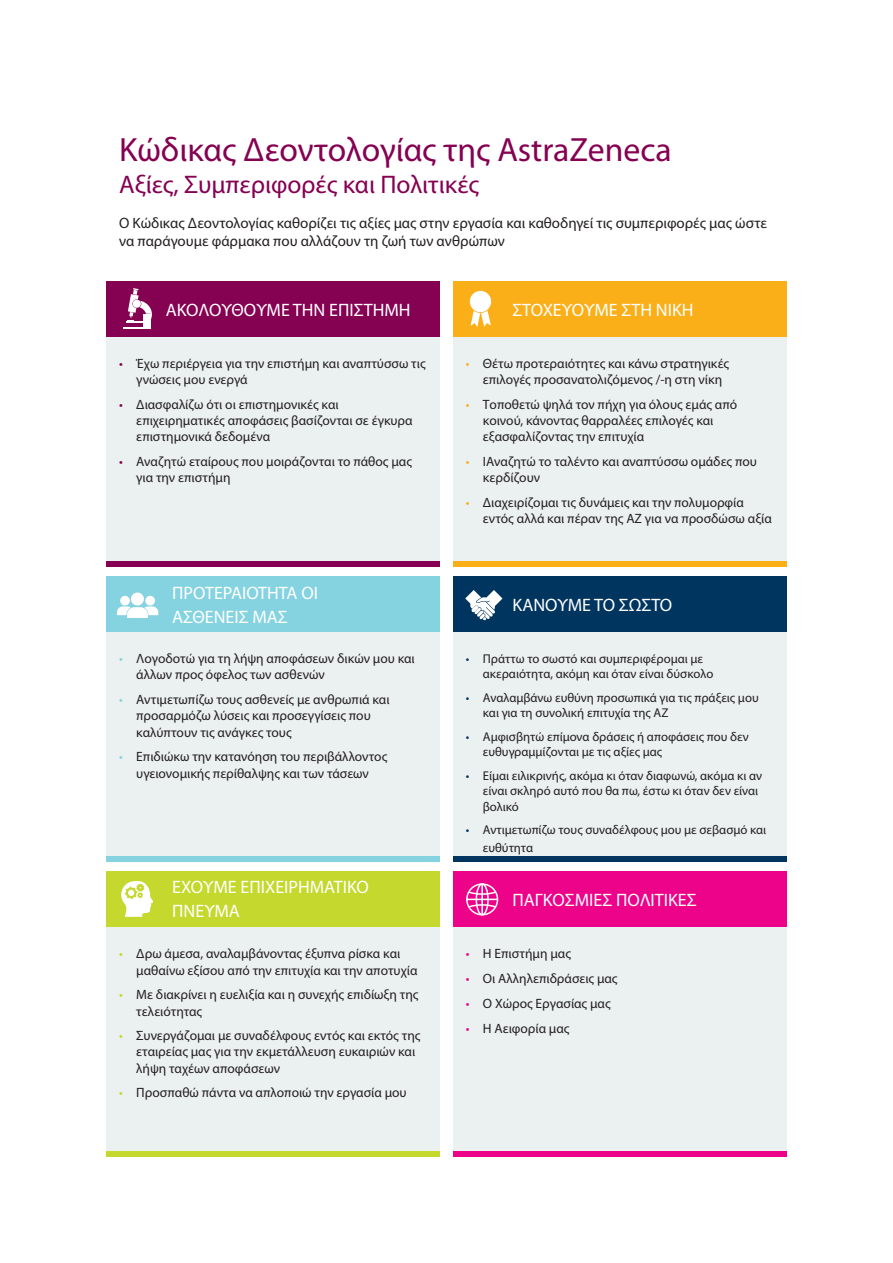
<style>
.page{position:relative;width:893px;height:1263px;background:#fff}
.page>*{position:absolute;margin:0;border:0;box-sizing:border-box;transform-origin:0 0}
.t1{font:33.75px "Myriad Pro";color:#850152}
.t2{font:25.5px "Myriad Pro";color:#850152}
.t3{font:18px/24px "Myriad Pro";color:#fff}
.t4{font:15px/18px "Myriad Pro";color:#231f20}
.t5{font:13.5px/16.2px "Myriad Pro";color:#231f20}
.t6{font:12.75px/15.3px "Myriad Pro";color:#231f20}
.s1{color:#850152}
.s2{color:#85d3e1}
.s3{color:#c4d82d}
.s4{color:#faaf18}
.s5{color:#003560}
.s6{color:#ed028a}
</style>
<div class="page">
<div style="left:106px;top:631px;width:334px;height:230px;background:#ebf0f0"></div>
<div style="left:453px;top:631px;width:334px;height:230px;background:#ebf0f0"></div>
<div style="left:106px;top:337px;width:334px;height:229px;background:#ebf0f0"></div>
<div style="left:453px;top:337px;width:334px;height:229px;background:#ebf0f0"></div>
<div style="left:106px;top:561px;width:334px;height:5px;background:#850152"></div>
<div style="left:106px;top:856px;width:334px;height:5px;background:#85d3e1"></div>
<div style="left:106px;top:281px;width:334px;height:56px;background:#850152"></div>
<svg style="left:123px;top:288px;width:29px;height:41px"></svg>
<div style="left:106px;top:927px;width:334px;height:230px;background:#ebf0f0"></div>
<div style="left:453px;top:927px;width:334px;height:230px;background:#ebf0f0"></div>
<div style="left:453px;top:281px;width:334px;height:56px;background:#faaf18"></div>
<div style="left:106px;top:577px;width:334px;height:55px;background:#85d3e1"></div>
<div style="left:453px;top:577px;width:334px;height:55px;background:#003560"></div>
<div style="left:106px;top:872px;width:334px;height:55px;background:#c4d82d"></div>
<svg style="left:121px;top:881px;width:32px;height:36px"></svg>
<div style="left:453px;top:872px;width:334px;height:55px;background:#ed028a"></div>
<div style="left:470px;top:291px;width:21px;height:21px;background:#fff;border-radius:50%"></div>
<svg style="left:471px;top:310px;width:20px;height:17px"></svg>
<div style="left:145px;top:596px;width:10px;height:9px;background:#fff;border-radius:50%"></div>
<div style="left:120px;top:596px;width:10px;height:9px;background:#fff;border-radius:50%"></div>
<div style="left:131px;top:592px;width:13px;height:13px;background:#fff;border-radius:50%"></div>
<svg style="left:117px;top:606px;width:41px;height:12px"></svg>
<svg style="left:465px;top:590px;width:37px;height:30px"></svg>
<svg style="left:466px;top:883px;width:33px;height:33px"></svg>
<div style="left:453px;top:561px;width:334px;height:5px;background:#faaf18"></div>
<div style="left:453px;top:856px;width:334px;height:5px;background:#003560"></div>
<div style="left:106px;top:1151px;width:334px;height:6px;background:#c4d82d"></div>
<div style="left:453px;top:1151px;width:334px;height:6px;background:#ed028a"></div>
<p class="t1" style="left:119px;top:129px;width:554px">Κώδικας Δεοντολογίας της AstraZeneca</p>
<p class="t2" style="left:119px;top:169px;width:362px">Αξίες, Συμπεριφορές και Πολιτικές</p>
<p class="t4" style="left:119px;top:214px;width:650px">Ο Κώδικας Δεοντολογίας καθορίζει τις αξίες μας στην εργασία και καθοδηγεί τις συμπεριφορές μας ώστε να παράγουμε φάρμακα που αλλάζουν τη ζωή των ανθρώπων</p>
<p class="t3" style="left:166px;top:297px;width:246px">ΑΚΟΛΟΥΘΟΥΜΕ ΤΗΝ ΕΠΙΣΤΗΜΗ</p>
<p class="t5" style="left:136px;top:355px;width:291px;text-indent:-17px"><span class="s1">•</span> Έχω περιέργεια για την επιστήμη και αναπτύσσω τις γνώσεις μου ενεργά</p>
<p class="t5" style="left:136px;top:396px;width:278px;text-indent:-17px"><span class="s1">•</span> Διασφαλίζω ότι οι επιστημονικές και επιχειρηματικές αποφάσεις βασίζονται σε έγκυρα επιστημονικά δεδομένα</p>
<p class="t5" style="left:136px;top:453px;width:277px;text-indent:-17px"><span class="s1">•</span> Αναζητώ εταίρους που μοιράζονται το πάθος μας για την επιστήμη</p>
<p class="t3" style="left:172px;top:580px;width:147px">ΠΡΟΤΕΡΑΙΟΤΗΤΑ ΟΙ<br>ΑΣΘΕΝΕΙΣ ΜΑΣ</p>
<p class="t5" style="left:136px;top:650px;width:280px;text-indent:-17px"><span class="s2">•</span> Λογοδοτώ για τη λήψη αποφάσεων δικών μου και άλλων προς όφελος των ασθενών</p>
<p class="t5" style="left:136px;top:691px;width:255px;text-indent:-17px"><span class="s2">•</span> Αντιμετωπίζω τους ασθενείς με ανθρωπιά και προσαρμόζω λύσεις και προσεγγίσεις που καλύπτουν τις ανάγκες τους</p>
<p class="t5" style="left:119px;top:748px;width:269px;text-align:center"><span class="s2">•</span> Επιδιώκω την κατανόηση του περιβάλλοντος υγειονομικής περίθαλψης και των τάσεων</p>
<p class="t3" style="left:172px;top:874px;width:198px">ΕΧΟΥΜΕ ΕΠΙΧΕΙΡΗΜΑΤΙΚΟ<br>ΠΝΕΥΜΑ</p>
<p class="t5" style="left:136px;top:945px;width:283px;text-indent:-17px"><span class="s3">•</span> Δρω άμεσα, αναλαμβάνοντας έξυπνα ρίσκα και μαθαίνω εξίσου από την επιτυχία και την αποτυχία</p>
<p class="t5" style="left:136px;top:986px;width:284px;text-indent:-17px"><span class="s3">•</span> Με διακρίνει η ευελιξία και η συνεχής επιδίωξη της τελειότητας</p>
<p class="t5" style="left:136px;top:1027px;width:286px;text-indent:-17px"><span class="s3">•</span> Συνεργάζομαι με συναδέλφους εντός και εκτός της εταιρείας μας για την εκμετάλλευση ευκαιριών και λήψη ταχέων αποφάσεων</p>
<p class="t5" style="left:119px;top:1084px;width:289px"><span class="s3">•</span> Προσπαθώ πάντα να απλοποιώ την εργασία μου</p>
<p class="t3" style="left:512px;top:297px;width:183px">ΣΤΟΧΕΥΟΥΜΕ ΣΤΗ ΝΙΚΗ</p>
<p class="t5" style="left:483px;top:355px;width:248px;text-indent:-17px"><span class="s4">•</span> Θέτω προτεραιότητες και κάνω στρατηγικές επιλογές προσανατολιζόμενος /-η στη νίκη</p>
<p class="t5" style="left:483px;top:396px;width:256px;text-indent:-17px"><span class="s4">•</span> Τοποθετώ ψηλά τον πήχη για όλους εμάς από κοινού, κάνοντας θαρραλέες επιλογές και εξασφαλίζοντας την επιτυχία</p>
<p class="t5" style="left:483px;top:453px;width:276px;text-indent:-17px"><span class="s4">•</span> IΑναζητώ το ταλέντο και αναπτύσσω ομάδες που κερδίζουν</p>
<p class="t5" style="left:483px;top:494px;width:290px;text-indent:-17px"><span class="s4">•</span> Διαχειρίζομαι τις δυνάμεις και την πολυμορφία εντός αλλά και πέραν της ΑΖ για να προσδώσω αξία</p>
<p class="t3" style="left:512px;top:593px;width:161px">ΚΑΝΟΥΜΕ ΤΟ ΣΩΣΤΟ</p>
<p class="t6" style="left:483px;top:651px;width:232px;text-indent:-17px"><span class="s5">•</span> Πράττω το σωστό και συμπεριφέρομαι με ακεραιότητα, ακόμη και όταν είναι δύσκολο</p>
<p class="t6" style="left:483px;top:690px;width:277px;text-indent:-17px"><span class="s5">•</span> Αναλαμβάνω ευθύνη προσωπικά για τις πράξεις μου και για τη συνολική επιτυχία της ΑΖ</p>
<p class="t6" style="left:483px;top:729px;width:268px;text-indent:-17px"><span class="s5">•</span> Αμφισβητώ επίμονα δράσεις ή αποφάσεις που δεν ευθυγραμμίζονται με τις αξίες μας</p>
<p class="t6" style="left:483px;top:768px;width:281px;text-indent:-17px"><span class="s5">•</span> Είμαι ειλικρινής, ακόμα κι όταν διαφωνώ, ακόμα κι αν είναι σκληρό αυτό που θα πω, έστω κι όταν δεν είναι βολικό</p>
<p class="t6" style="left:483px;top:821px;width:285px;line-height:18px;text-indent:-17px"><span class="s5">•</span> Αντιμετωπίζω τους συναδέλφους μου με σεβασμό και ευθύτητα</p>
<p class="t3" style="left:512px;top:888px;width:186px">ΠΑΓΚΟΣΜΙΕΣ ΠΟΛΙΤΙΚΕΣ</p>
<p class="t5" style="left:466px;top:945px;width:107px"><span class="s6">•</span> Η Επιστήμη μας</p>
<p class="t5" style="left:466px;top:970px;width:153px"><span class="s6">•</span> Οι Αλληλεπιδράσεις μας</p>
<p class="t5" style="left:466px;top:995px;width:146px"><span class="s6">•</span> Ο Χώρος Εργασίας μας</p>
<p class="t5" style="left:466px;top:1020px;width:105px"><span class="s6">•</span> Η Αειφορία μας</p>
</div>
